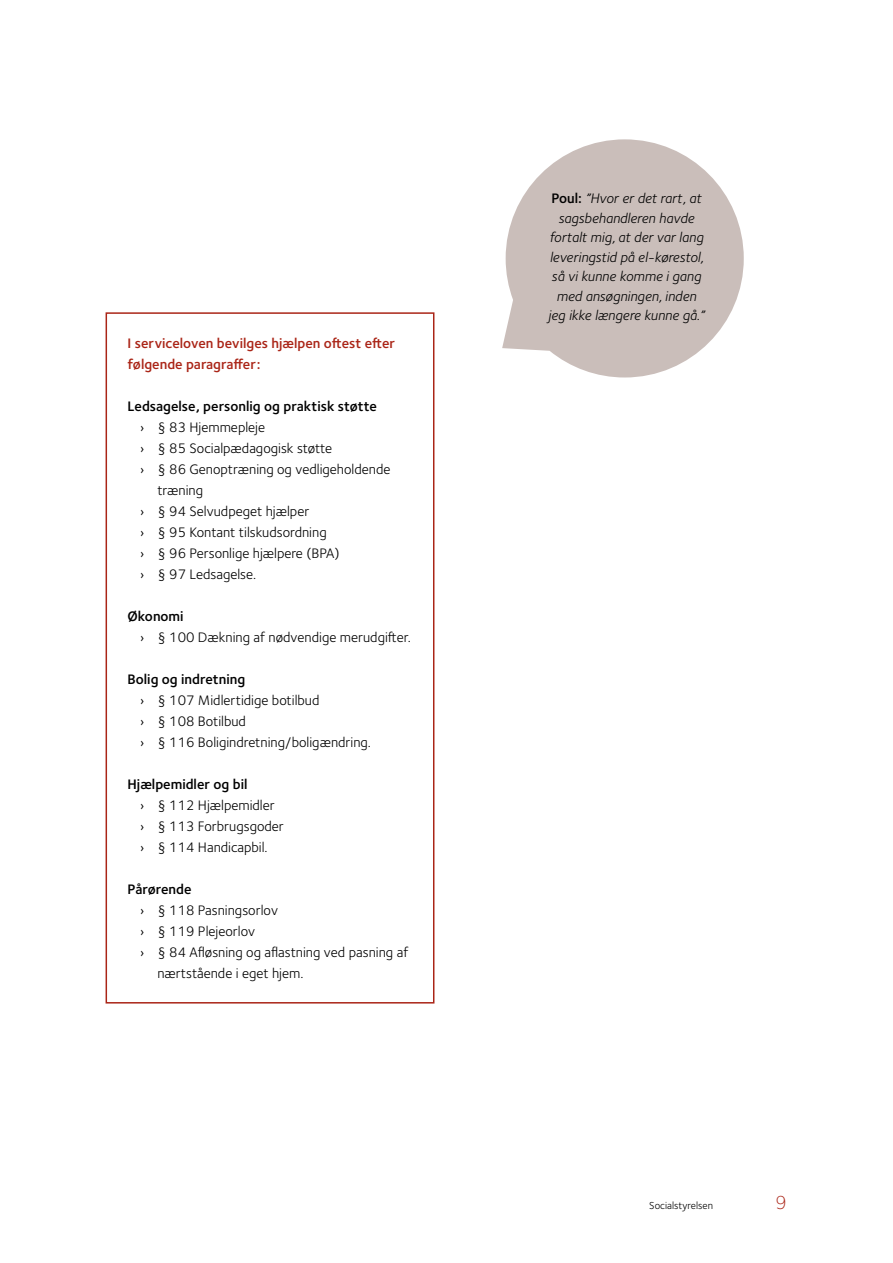
<style>
.page{position:relative;width:893px;height:1263px;background:#fff}
.page>*{position:absolute;margin:0;border:0;box-sizing:border-box;transform-origin:0 0}
.t1{font:300 19.5px "Foundry Sterling";color:#aa2517}
.t2{font:14.25px/21px "Foundry Sterling";color:#000}
.Citat{font:italic 14.25px/19.5px "Foundry Sterling";color:#000;text-align:center}
.Ramme{font:600 14.25px "Foundry Sterling";color:#000}
.Ramme_overskrift{font:600 14.25px/21px "Foundry Sterling";color:#aa2517}
.t3{font:10.5px "Foundry Sterling Book 2";color:#000}
.s1{font-weight:600;font-style:normal}
</style>
<div class="page">
<div style="left:106px;top:312px;width:328px;height:691px;border:2px solid #aa2517"></div>
<svg style="left:502px;top:139px;width:242px;height:238px;fill:#cabeba"></svg>
<p class="Ramme_overskrift" style="left:128px;top:333px;width:269px">I serviceloven bevilges hjælpen oftest efter følgende paragraffer:</p>
<p class="Ramme" style="left:128px;top:398px;width:251px">Ledsagelse, personlig og praktisk støtte</p>
<p class="t2" style="left:140px;top:417px;width:126px">› § 83 Hjemmepleje</p>
<p class="t2" style="left:140px;top:438px;width:194px">› § 85 Socialpædagogisk støtte</p>
<p class="t2" style="left:157px;top:459px;width:235px;text-indent:-17px">› § 86 Genoptræning og vedligeholdende træning</p>
<p class="t2" style="left:140px;top:501px;width:171px">› § 94 Selvudpeget hjælper</p>
<p class="t2" style="left:140px;top:522px;width:188px">› § 95 Kontant tilskudsordning</p>
<p class="t2" style="left:140px;top:543px;width:201px">› § 96 Personlige hjælpere (BPA)</p>
<p class="t2" style="left:140px;top:564px;width:118px">› § 97 Ledsagelse.</p>
<p class="Ramme" style="left:128px;top:608px;width:58px">Økonomi</p>
<p class="t2" style="left:140px;top:627px;width:272px">› § 100 Dækning af nødvendige merudgifter.</p>
<p class="Ramme" style="left:128px;top:671px;width:119px">Bolig og indretning</p>
<p class="t2" style="left:140px;top:690px;width:181px">› § 107 Midlertidige botilbud</p>
<p class="t2" style="left:140px;top:711px;width:107px">› § 108 Botilbud</p>
<p class="t2" style="left:140px;top:732px;width:232px">› § 116 Boligindretning/boligændring.</p>
<p class="Ramme" style="left:128px;top:776px;width:121px">Hjælpemidler og bil</p>
<p class="t2" style="left:140px;top:795px;width:136px">› § 112 Hjælpemidler</p>
<p class="t2" style="left:140px;top:816px;width:145px">› § 113 Forbrugsgoder</p>
<p class="t2" style="left:140px;top:837px;width:129px">› § 114 Handicapbil.</p>
<p class="Ramme" style="left:128px;top:881px;width:66px">Pårørende</p>
<p class="t2" style="left:140px;top:900px;width:139px">› § 118 Pasningsorlov</p>
<p class="t2" style="left:140px;top:921px;width:116px">› § 119 Plejeorlov</p>
<p class="t2" style="left:157px;top:942px;width:252px;text-indent:-17px">› § 84 Afløsning og aflastning ved pasning af nærtstående i eget hjem.</p>
<p class="Citat" style="left:548px;top:188px;width:158px"><span class="s1">Poul:</span> ”Hvor er det rart, at sagsbehandleren havde fortalt mig, at der var lang leveringstid på el-kørestol, så vi kunne komme i gang med ansøgningen, inden jeg ikke længere kunne gå.”</p>
<p class="t3" style="left:649px;top:1199px;width:65px">Socialstyrelsen</p>
<h1 class="t1" style="left:775px;top:1191px;width:13px">9</h1>
</div>
